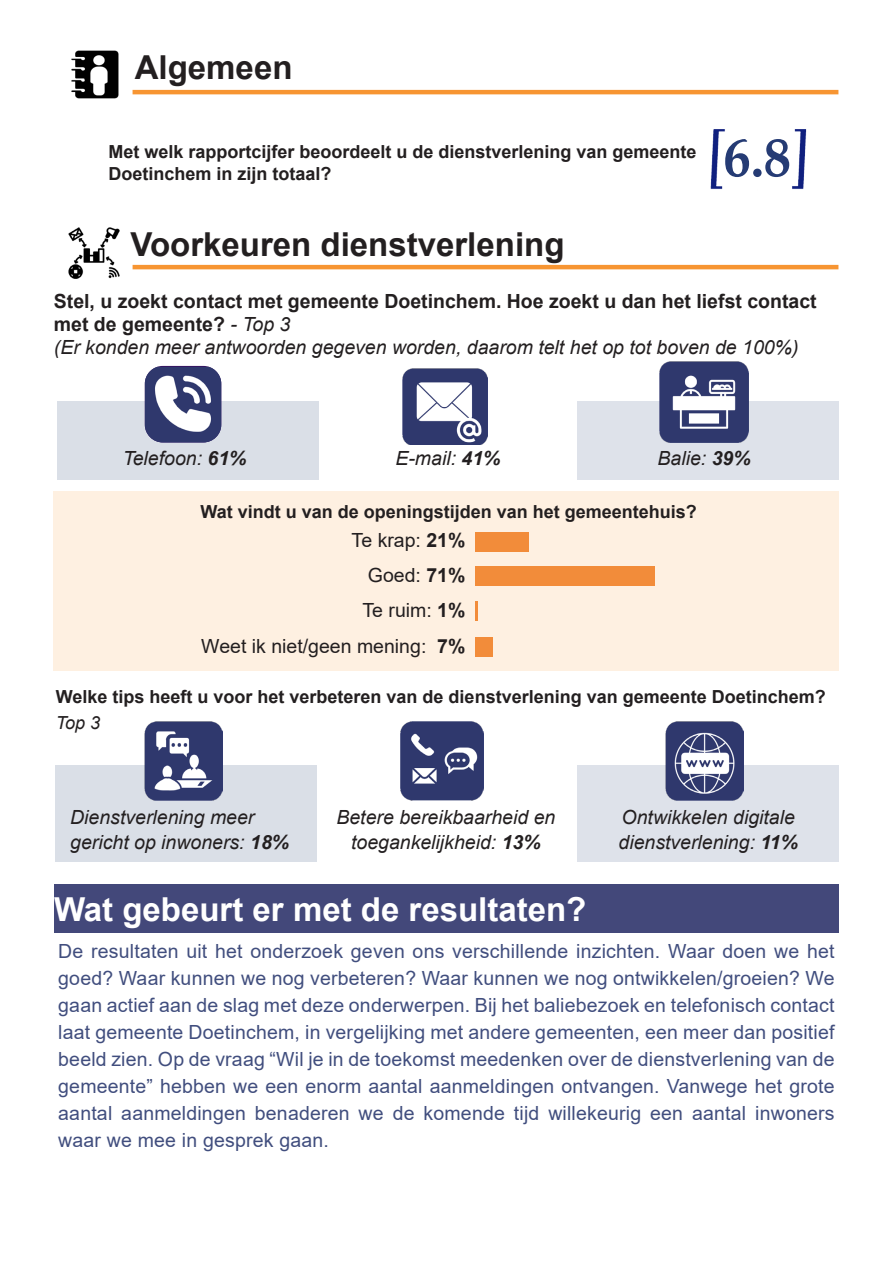
<style>
.page{position:relative;width:893px;height:1263px;background:#fff}
.page>*{position:absolute;margin:0;border:0;box-sizing:border-box;transform-origin:0 0}
.Standaard_tekst__paragrafen{font:700 54px "Book Antiqua";color:#253b74}
.Kop_2{font:700 33px "Arial";color:#231f20}
.Kop_2-2{font:700 33px "Arial";color:#fff}
.Standaard_tekst__paragrafen-2{font:19.5px/27px "Arial";letter-spacing:.01em;color:#414e7e;text-align:justify}
.Kop_3{font:700 19.5px/23.4px "Arial";color:#231f20}
.Standaard_tekst__paragrafen-3{font:italic 19.5px/25.5px "Arial";color:#231f20}
.Lijst{font:19.5px "Arial";color:#231f20}
.Kop_3-2{font:700 18px/21.6px "Arial";color:#231f20}
.s1{font-weight:400;font-style:italic}
.s2{font-weight:700}
</style>
<div class="page">
<div style="left:54px;top:491px;width:785px;height:180px;background:#fef0e1"></div>
<hr style="left:133px;top:90px;width:705px;height:4px;background:#f79532">
<div style="left:57px;top:402px;width:262px;height:78px;background:#dadfe7"></div>
<img style="left:68px;top:227px;width:52px;height:52px">
<div style="left:577px;top:402px;width:262px;height:78px;background:#dee2ea"></div>
<img style="left:145px;top:366px;width:76px;height:76px">
<hr style="left:133px;top:265px;width:705px;height:4px;background:#f79532">
<div style="left:54px;top:884px;width:785px;height:49px;background:#43487a"></div>
<img style="left:71px;top:51px;width:47px;height:48px">
<div style="left:476px;top:531px;width:53px;height:20px;background:#f28c3a"></div>
<div style="left:476px;top:566px;width:179px;height:20px;background:#f28c3a"></div>
<hr style="left:476px;top:601px;width:2px;height:20px;background:#f28c3a">
<img style="left:710px;top:129px;width:97px;height:60px">
<div style="left:55px;top:765px;width:262px;height:97px;background:#dadfe7"></div>
<div style="left:577px;top:765px;width:262px;height:97px;background:#dee2ea"></div>
<img style="left:402px;top:368px;width:85px;height:77px">
<img style="left:659px;top:362px;width:90px;height:80px">
<img style="left:145px;top:722px;width:77px;height:78px">
<img style="left:400px;top:722px;width:83px;height:78px">
<img style="left:665px;top:722px;width:79px;height:78px">
<div style="left:476px;top:637px;width:17px;height:20px;background:#f28c3a"></div>
<h2 class="Kop_2" style="left:135px;top:44px;width:159px">Algemeen</h2>
<h3 class="Kop_3-2" style="left:108px;top:141px;width:590px">Met welk rapportcijfer beoordeelt u de dienstverlening van gemeente<br>Doetinchem in zijn totaal?</h3>
<p class="Standaard_tekst__paragrafen" style="left:724px;top:121px;width:69px">6.8</p>
<h2 class="Kop_2" style="left:130px;top:221px;width:436px">Voorkeuren dienstverlening</h2>
<h3 class="Kop_3" style="left:54px;top:289px;width:764px">Stel, u zoekt contact met gemeente Doetinchem. Hoe zoekt u dan het liefst contact met de gemeente? <span class="s1">- Top 3<br>(Er konden meer antwoorden gegeven worden, daarom telt het op tot boven de 100%)</span></h3>
<p class="Standaard_tekst__paragrafen-3" style="left:123px;top:446px;width:125px">Telefoon: <span class="s2">61%</span></p>
<p class="Standaard_tekst__paragrafen-3" style="left:395px;top:446px;width:107px">E-mail: <span class="s2">41%</span></p>
<p class="Standaard_tekst__paragrafen-3" style="left:657px;top:446px;width:95px">Balie: <span class="s2">39%</span></p>
<h3 class="Kop_3-2" style="left:200px;top:501px;width:498px">Wat vindt u van de openingstijden van het gemeentehuis?</h3>
<p class="Lijst" style="left:352px;top:526px;width:115px">Te krap: <span class="s2">21%</span></p>
<p class="Lijst" style="left:368px;top:562px;width:99px">Goed: <span class="s2">71%</span></p>
<p class="Lijst" style="left:362px;top:597px;width:104px">Te ruim: <span class="s2">1%</span></p>
<p class="Lijst" style="left:201px;top:632px;width:266px">Weet ik niet/geen mening: <span class="s2">7%</span></p>
<h3 class="Kop_3-2" style="left:56px;top:684px;width:771px;line-height:25.5px">Welke tips heeft u voor het verbeteren van de dienstverlening van gemeente Doetinchem?<br><span class="s1">Top 3</span></h3>
<p class="Standaard_tekst__paragrafen-3" style="left:70px;top:804px;width:220px">Dienstverlening meer gericht op inwoners: <span class="s2">18%</span></p>
<p class="Standaard_tekst__paragrafen-3" style="left:336px;top:804px;width:220px;text-align:center">Betere bereikbaarheid en toegankelijkheid: <span class="s2">13%</span></p>
<p class="Standaard_tekst__paragrafen-3" style="left:618px;top:804px;width:181px">Ontwikkelen digitale dienstverlening: <span class="s2">11%</span></p>
<h2 class="Kop_2-2" style="left:54px;top:886px;width:534px">Wat gebeurt er met de resultaten?</h2>
<p class="Standaard_tekst__paragrafen-2" style="left:58px;top:938px;width:778px">De resultaten uit het onderzoek geven ons verschillende inzichten. Waar doen we het goed? Waar kunnen we nog verbeteren? Waar kunnen we nog ontwikkelen/groeien? We gaan actief aan de slag met deze onderwerpen. Bij het baliebezoek en telefonisch contact laat gemeente Doetinchem, in vergelijking met andere gemeenten, een meer dan positief beeld zien. Op de vraag “Wil je in de toekomst meedenken over de dienstverlening van de gemeente” hebben we een enorm aantal aanmeldingen ontvangen. Vanwege het grote aantal aanmeldingen benaderen we de komende tijd willekeurig een aantal inwoners waar we mee in gesprek gaan.</p>
</div>
